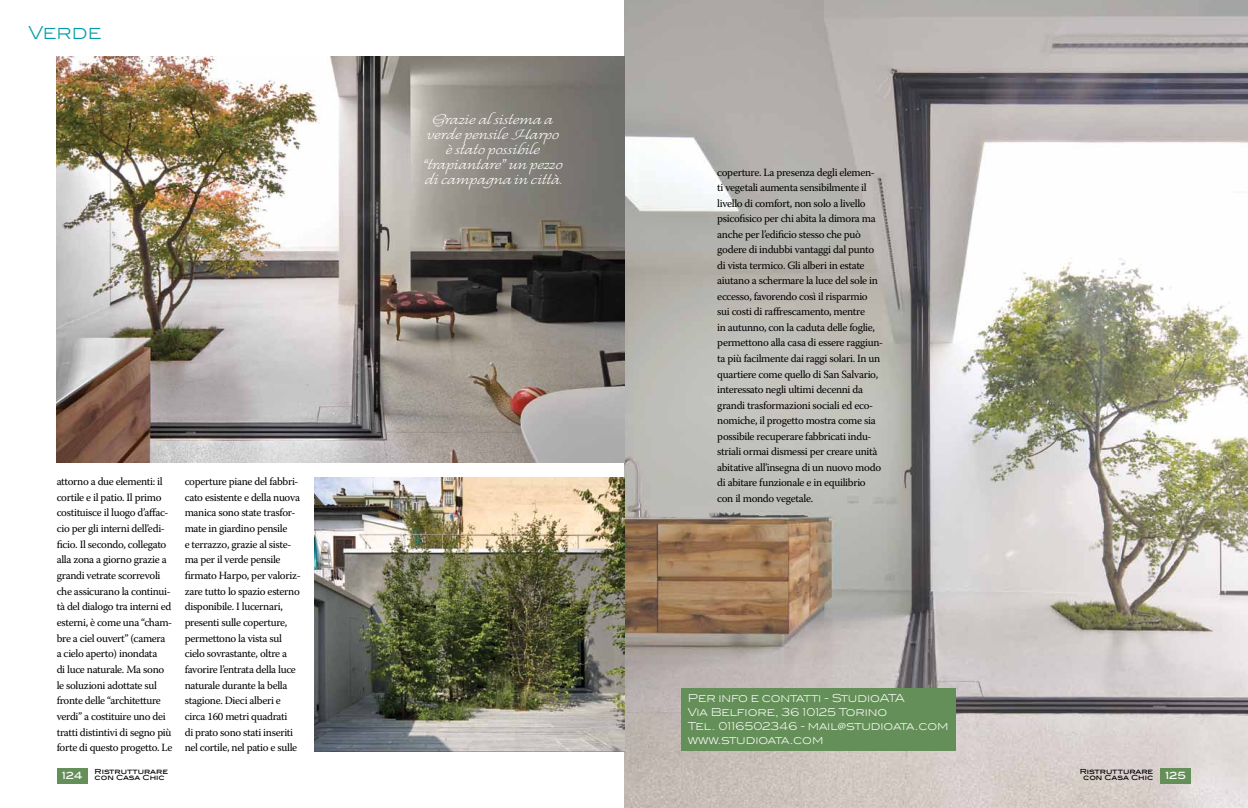
<style>
.page{position:relative;width:1248px;height:808px;background:#fff}
.page>*{position:absolute;margin:0;border:0;box-sizing:border-box;transform-origin:0 0}
.t1{font:300 18px "Blair ITC";color:#009ba9}
.t2{font:15px/15px "Regallia ITC";letter-spacing:-.03em;color:#fff;text-align:center;scale:1.07 1}
.t3{font:11px/15.7px "Warnock Pro";letter-spacing:-.03em;color:#000}
.t4{font:300 11px/14px "Blair ITC";letter-spacing:-.01em;color:#fff}
.t5{font:500 10px "Blair ITC";color:#fff}
.t6{font:500 7px/6px "Blair ITC";letter-spacing:-.01em;color:#000}
.s1{font-size:10px;color:#fff}
</style>
<div class="page">
<img style="left:624px;top:0;width:623px;height:808px">
<img style="left:315px;top:478px;width:309px;height:273px">
<img style="left:57px;top:57px;width:567px;height:405px">
<div style="left:57px;top:768px;width:31px;height:16px;background:#658f58"></div>
<div style="left:1160px;top:768px;width:31px;height:16px;background:#658f58"></div>
<div style="left:680px;top:688px;width:275px;height:63px;background:#658f58"></div>
<h1 class="t1" style="left:28px;top:23px;width:75px">Verde</h1>
<p class="t3" style="left:57px;top:473px;width:117px">attorno a due elementi: il cortile e il patio. Il primo costituisce il luogo d’affac&shy;cio per gli interni dell’edi&shy;ficio. Il secondo, collegato alla zona a giorno grazie a grandi vetrate scorrevoli che assicurano la continui&shy;tà del dialogo tra interni ed esterni, è come una “cham&shy;bre a ciel ouvert” (camera a cielo aperto) inondata<br>di luce naturale. Ma sono le soluzioni adottate sul fronte delle “architetture verdi” a costituire uno dei tratti distintivi di segno più forte di questo progetto. Le</p>
<p class="t3" style="left:185px;top:473px;width:117px">coperture piane del fabbri&shy;cato esistente e della nuova manica sono state trasfor&shy;mate in giardino pensile<br>e terrazzo, grazie al siste&shy;ma per il verde pensile firmato Harpo, per valoriz&shy;zare tutto lo spazio esterno disponibile. I lucernari, presenti sulle coperture, permettono la vista sul cielo sovrastante, oltre a favorire l’entrata della luce naturale durante la bella stagione. Dieci alberi e circa 160 metri quadrati<br>di prato sono stati inseriti nel cortile, nel patio e sulle</p>
<h2 class="t2" style="left:423px;top:113px;width:132px">Grazie al sistema a verde pensile Harpo è stato possibile “trapiantare” un pezzo di campagna in città.</h2>
<p class="t3" style="left:717px;top:164px;width:167px">coperture. La presenza degli elemen&shy;ti vegetali aumenta sensibilmente il livello di comfort, non solo a livello psicofisico per chi abita la dimora ma anche per l’edificio stesso che può godere di indubbi vantaggi dal punto di vista termico. Gli alberi in estate aiutano a schermare la luce del sole in eccesso, favorendo così il risparmio<br>sui costi di raffrescamento, mentre<br>in autunno, con la caduta delle foglie, permettono alla casa di essere raggiun&shy;ta più facilmente dai raggi solari. In un quartiere come quello di San Salvario, interessato negli ultimi decenni da grandi trasformazioni sociali ed eco&shy;nomiche, il progetto mostra come sia possibile recuperare fabbricati indu&shy;striali ormai dismessi per creare unità abitative all’insegna di un nuovo modo di abitare funzionale e in equilibrio con il mondo vegetale.</p>
<p class="t4" style="left:687px;top:691px;width:262px">Per info e contatti - StudioATA<br>Via Belfiore, 36 10125 Torino<br>Tel. 0116502346 - mail@studioata.com www.studioata.com</p>
<p class="t6" style="left:95px;top:769px;width:75px;text-indent:-33px"><span class="s1">124</span> Ristrutturare con Casa Chic</p>
<p class="t5" style="left:1165px;top:769px;width:22px">125</p>
<p class="t6" style="left:1079px;top:769px;width:75px;text-align:center">Ristrutturare con Casa Chic</p>
</div>
